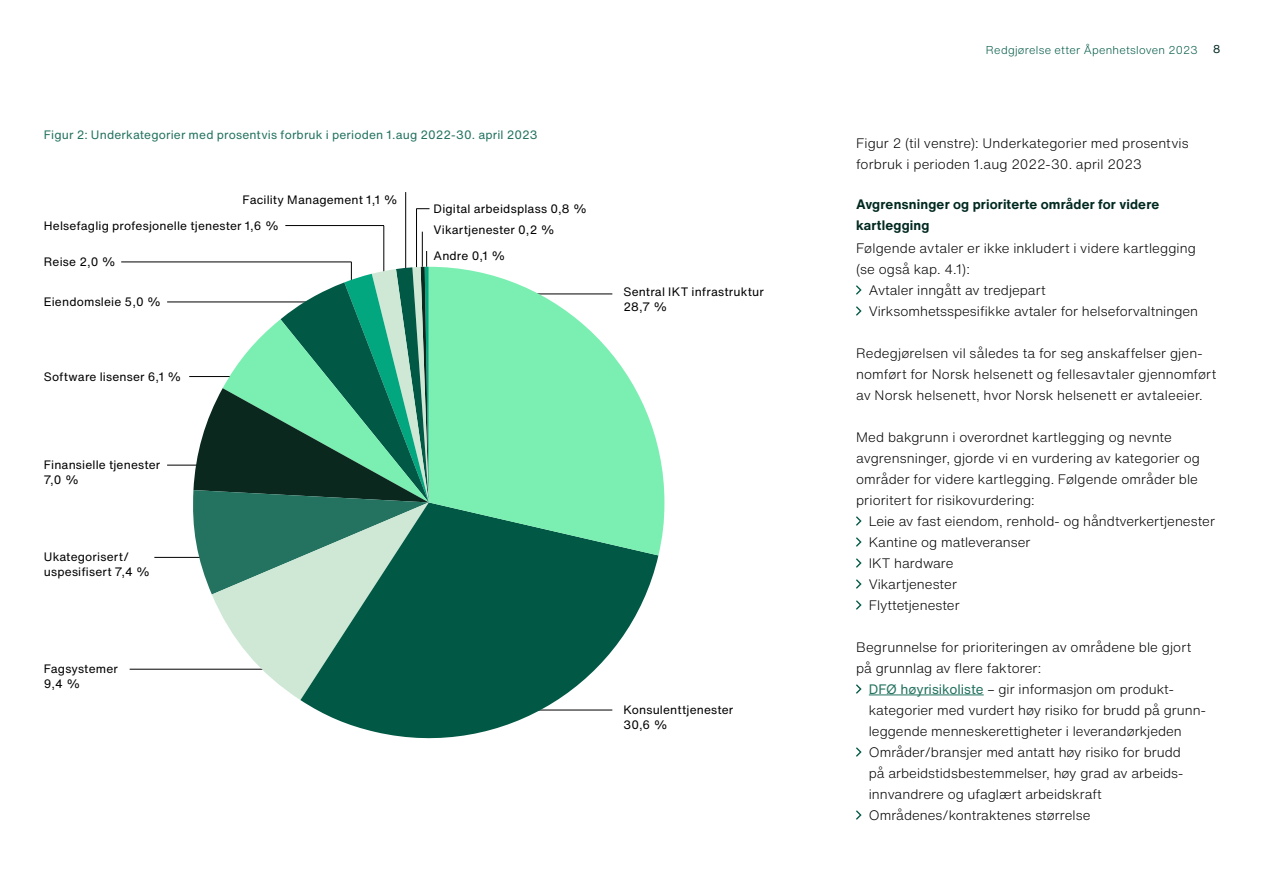
<style>
.page{position:relative;width:1263px;height:893px;background:#fff}
.page>*{position:absolute;margin:0;border:0;box-sizing:border-box;transform-origin:0 0}
.Brødtekst{font:300 13.5px/21px "Helvetica Now Text";letter-spacing:.01em;color:#000}
.Bulletlist_fancy{font:300 13.5px/21px "Helvetica Now Text";color:#000}
.H5_-_Heading_Sub_2{font:700 13.5px/21px "Helvetica Now Text";letter-spacing:.01em;color:#002920}
.t1{font:12px/15px "Helvetica Now Text";letter-spacing:.015em;color:#000}
.t2{font:12px "Helvetica Now Text";letter-spacing:.015em;color:#247360}
.t3{font:300 11.25px "Helvetica Now Text";letter-spacing:.02em;color:#015945}
.t4{font:11.25px "Helvetica Now Text";color:#002920}
.s1{font-weight:400;color:#247360}
</style>
<div class="page">
<hr style="left:869px;top:695px;width:115px;height:1px;background:#247360">
<svg style="left:856px;top:285px;width:5px;height:10px"></svg>
<svg style="left:856px;top:306px;width:5px;height:10px"></svg>
<svg style="left:856px;top:516px;width:5px;height:10px"></svg>
<svg style="left:856px;top:537px;width:5px;height:10px"></svg>
<svg style="left:856px;top:558px;width:5px;height:10px"></svg>
<svg style="left:856px;top:579px;width:5px;height:10px"></svg>
<svg style="left:856px;top:600px;width:5px;height:10px"></svg>
<svg style="left:856px;top:684px;width:5px;height:10px"></svg>
<svg style="left:856px;top:747px;width:5px;height:10px"></svg>
<svg style="left:856px;top:810px;width:5px;height:10px"></svg>
<hr style="left:130px;top:669px;width:181px;height:1px;background:#000">
<hr style="left:154px;top:557px;width:110px;height:1px;background:#000">
<hr style="left:167px;top:465px;width:97px;height:1px;background:#000">
<hr style="left:189px;top:376px;width:75px;height:1px;background:#000">
<hr style="left:167px;top:302px;width:144px;height:1px;background:#000">
<hr style="left:121px;top:262px;width:230px;height:1px;background:#000">
<hr style="left:285px;top:225px;width:99px;height:1px;background:#000">
<hr style="left:384px;top:226px;width:1px;height:58px;background:#000">
<hr style="left:405px;top:192px;width:1px;height:84px;background:#000">
<hr style="left:416px;top:209px;width:1px;height:64px;background:#000">
<svg style="left:416px;top:208px;width:13px;height:1px"></svg>
<hr style="left:422px;top:232px;width:1px;height:35px;background:#000">
<svg style="left:191px;top:251px;width:238px;height:449px"></svg>
<svg style="left:300px;top:502px;width:358px;height:237px;fill:#015945"></svg>
<svg style="left:429px;top:267px;width:235px;height:288px;fill:#7befb2"></svg>
<p class="t2" style="left:44px;top:127px;width:495px">Figur 2: Underkategorier med prosentvis forbruk i perioden 1.aug 2022-30. april 2023</p>
<p class="t1" style="left:243px;top:192px;width:157px">Facility Management 1,1 %</p>
<p class="t1" style="left:44px;top:218px;width:237px">Helsefaglig profesjonelle tjenester 1,6 %</p>
<p class="t1" style="left:44px;top:254px;width:74px">Reise 2,0 %</p>
<p class="t1" style="left:44px;top:294px;width:119px">Eiendomsleie 5,0 %</p>
<p class="t1" style="left:44px;top:369px;width:140px">Software lisenser 6,1 %</p>
<p class="t1" style="left:44px;top:457px;width:118px">Finansielle tjenester<br>7,0 %</p>
<p class="t1" style="left:44px;top:550px;width:108px">Ukategorisert/ uspesifisert 7,4 %</p>
<p class="t1" style="left:44px;top:661px;width:76px">Fagsystemer<br>9,4 %</p>
<p class="t1" style="left:433px;top:198px;width:155px;line-height:21.5px">Digital arbeidsplass 0,8 %<br>Vikartjenester 0,2 %</p>
<p class="t1" style="left:433px;top:248px;width:74px">Andre 0,1 %</p>
<p class="t1" style="left:623px;top:285px;width:142px">Sentral IKT infrastruktur<br>28,7 %</p>
<p class="t1" style="left:623px;top:702px;width:111px">Konsulenttjenester<br>30,6 %</p>
<p class="t3" style="left:986px;top:42px;width:213px">Redgjørelse etter Åpenhetsloven 2023</p>
<p class="t4" style="left:1213px;top:42px;width:9px">8</p>
<p class="Brødtekst" style="left:856px;top:132px;width:334px">Figur 2 (til venstre): Underkategorier med prosentvis forbruk i perioden 1.aug 2022-30. april 2023</p>
<p class="H5_-_Heading_Sub_2" style="left:856px;top:194px;width:305px">Avgrensninger og prioriterte områder for videre kartlegging</p>
<p class="Brødtekst" style="left:856px;top:237px;width:341px">Følgende avtaler er ikke inkludert i videre kartlegging (se også kap. 4.1):</p>
<p class="Bulletlist_fancy" style="left:869px;top:279px;width:178px">Avtaler inngått av tredjepart</p>
<p class="Bulletlist_fancy" style="left:869px;top:300px;width:331px">Virksomhetsspesifikke avtaler for helseforvaltningen</p>
<p class="Brødtekst" style="left:856px;top:342px;width:362px">Redegjørelsen vil således ta for seg anskaffelser gjen&shy;nomført for Norsk helsenett og fellesavtaler gjennomført av Norsk helsenett, hvor Norsk helsenett er avtaleeier.</p>
<p class="Brødtekst" style="left:856px;top:426px;width:345px">Med bakgrunn i overordnet kartlegging og nevnte avgrensninger, gjorde vi en vurdering av kategorier og områder for videre kartlegging. Følgende områder ble prioritert for risikovurdering:</p>
<p class="Bulletlist_fancy" style="left:869px;top:510px;width:348px">Leie av fast eiendom, renhold- og håndtverkertjenester</p>
<p class="Bulletlist_fancy" style="left:869px;top:531px;width:163px">Kantine og matleveranser</p>
<p class="Bulletlist_fancy" style="left:869px;top:552px;width:86px">IKT hardware</p>
<p class="Bulletlist_fancy" style="left:869px;top:573px;width:90px">Vikartjenester</p>
<p class="Bulletlist_fancy" style="left:869px;top:594px;width:92px">Flyttetjenester</p>
<p class="Brødtekst" style="left:856px;top:636px;width:337px">Begrunnelse for prioriteringen av områdene ble gjort på grunnlag av flere faktorer:</p>
<p class="Bulletlist_fancy" style="left:869px;top:678px;width:339px"><span class="s1">DFØ høyrisikoliste</span> – gir informasjon om produkt&shy;kategorier med vurdert høy risiko for brudd på grunn&shy;leggende menneskerettigheter i leverandørkjeden</p>
<p class="Bulletlist_fancy" style="left:869px;top:741px;width:315px;text-align:justify">Områder/bransjer med antatt høy risiko for brudd på arbeidstidsbestemmelser, høy grad av arbeids&shy;innvandrere og ufaglært arbeidskraft</p>
<p class="Bulletlist_fancy" style="left:869px;top:804px;width:223px">Områdenes/kontraktenes størrelse</p>
</div>
